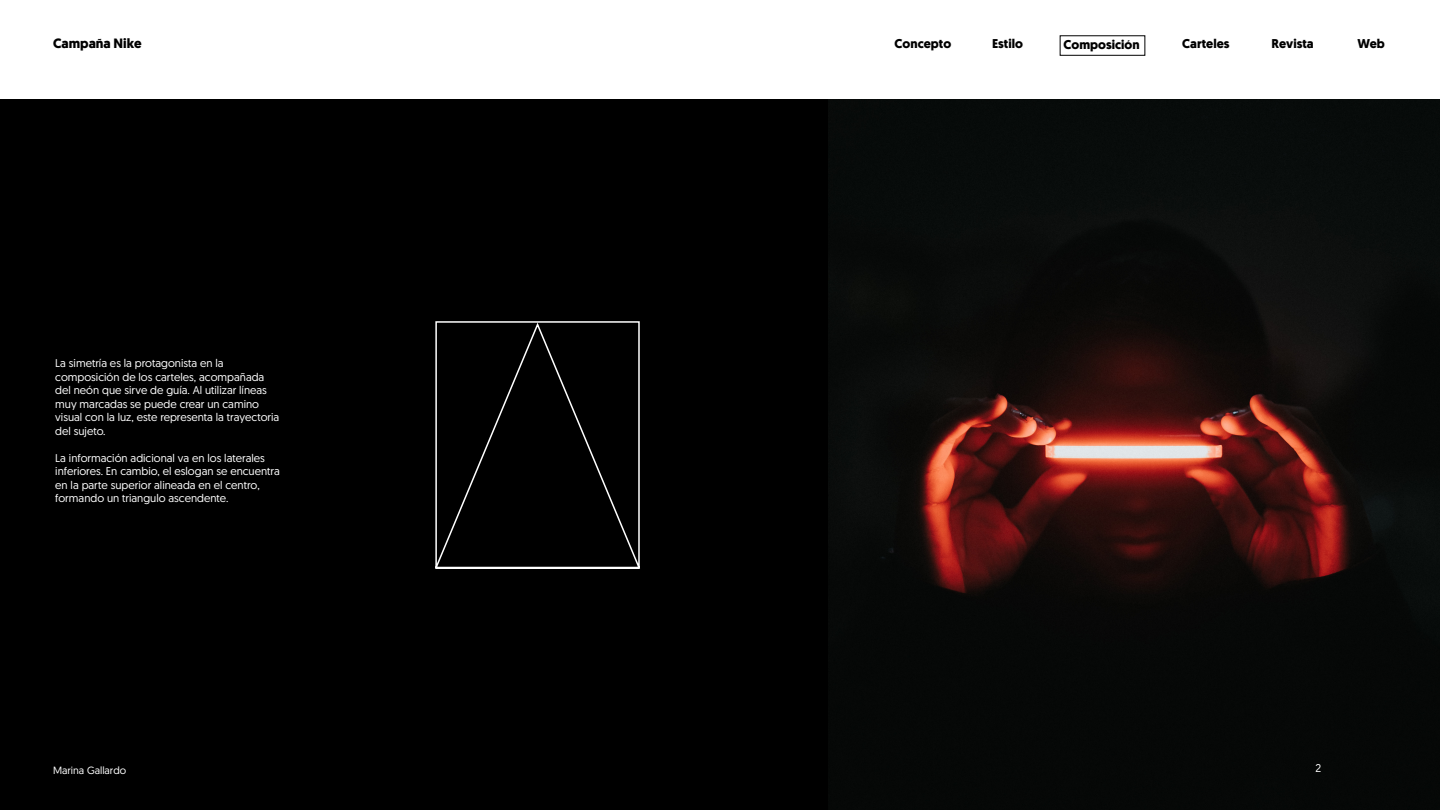
<style>
.page{position:relative;width:1440px;height:810px;background:#fff}
.page>*{position:absolute;margin:0;border:0;box-sizing:border-box;transform-origin:0 0}
.t1{font:700 13.5px "Geomanist";color:#000}
.t2{font:700 12.75px "Geomanist";color:#000}
.t3{font:11.25px/13.5px "Geomanist";color:#fff}
.t4{font:10.5px "Geomanist";color:#fff}
</style>
<div class="page">
<div style="left:0;top:99px;width:1440px;height:711px;background:#000"></div>
<img style="left:828px;top:99px;width:612px;height:543px">
<svg style="left:435px;top:321px;width:205px;height:248px"></svg>
<div style="left:1060px;top:35px;width:85px;height:21px;border:1px solid #000"></div>
<p class="t1" style="left:53px;top:34px;width:90px">Campaña Nike</p>
<p class="t2" style="left:895px;top:35px;width:58px">Concepto</p>
<p class="t2" style="left:992px;top:35px;width:32px">Estilo</p>
<p class="t2" style="left:1064px;top:36px;width:78px">Composición</p>
<p class="t2" style="left:1182px;top:35px;width:49px">Carteles</p>
<p class="t2" style="left:1271px;top:35px;width:44px">Revista</p>
<p class="t2" style="left:1357px;top:35px;width:29px">Web</p>
<p class="t3" style="left:55px;top:356px;width:211px">La simetría es la protagonista en la composición de los carteles, acompañada</p>
<p class="t3" style="left:55px;top:383px;width:226px">del neón que sirve de guía. Al utilizar líneas muy marcadas se puede crear un camino visual con la luz, este representa la trayectoria del sujeto.</p>
<p class="t3" style="left:55px;top:451px;width:226px">La información adicional va en los laterales inferiores. En cambio, el eslogan se encuentra en la parte superior alineada en el centro, formando un triangulo ascendente.</p>
<p class="t4" style="left:53px;top:763px;width:75px">Marina Gallardo</p>
<p class="t3" style="left:1316px;top:761px;width:7px">2</p>
</div>
